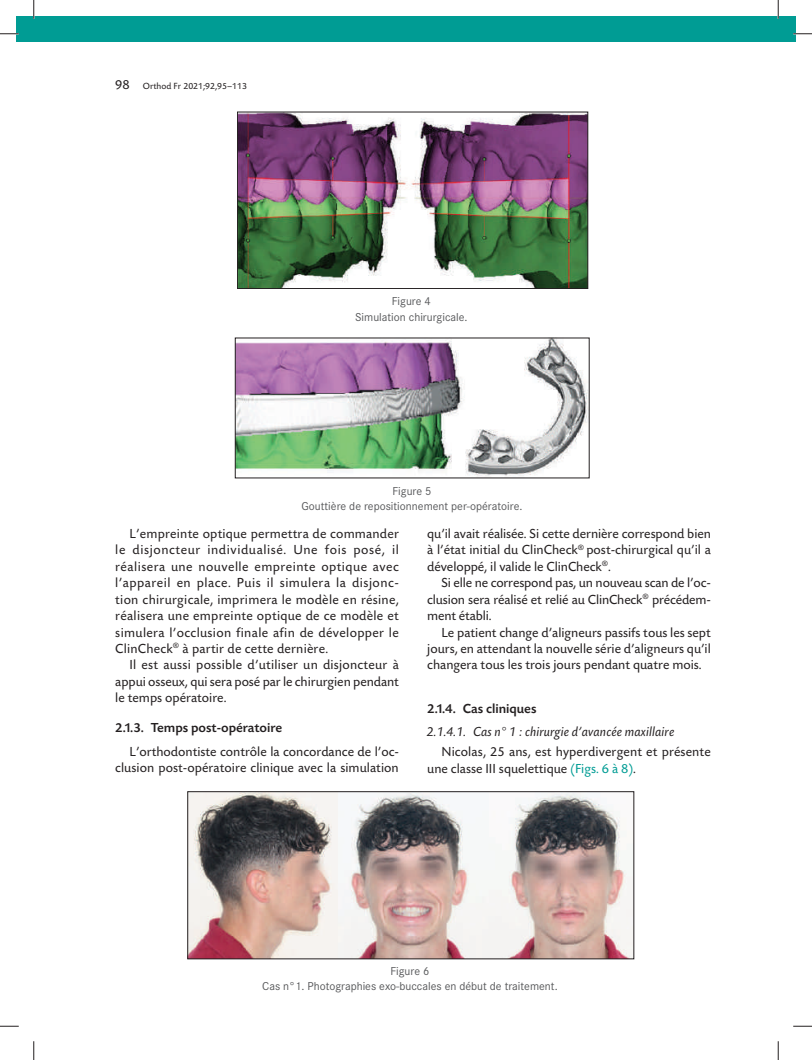
<style>
.page{position:relative;width:812px;height:1060px;background:#fff}
.page>*{position:absolute;margin:0;border:0;box-sizing:border-box;transform-origin:0 0}
.t1{font:13.75px/16.4px "Today SB";color:#231f20;text-align:justify}
.t2{font:500 13.75px "Today SB";color:#231f20}
.t3{font:italic 13.75px "Today SB";color:#231f20}
.t4{font:11.88px/15.5px "Corporate S";color:#57585a;text-align:center}
.t5{font:9.38px "Today SB";color:#231f20}
.s1{font-size:13.75px}
.s2{color:#009c94}
</style>
<div class="page">
<div style="left:16px;top:16px;width:780px;height:25px;background:#009c94"></div>
<img style="left:239px;top:114px;width:347px;height:173px">
<div style="left:237px;top:112px;width:351px;height:177px;border:1px solid #231f20"></div>
<img style="left:237px;top:340px;width:350px;height:136px">
<img style="left:189px;top:793px;width:443px;height:164px">
<div style="left:187px;top:791px;width:447px;height:168px;border:1px solid #231f20"></div>
<svg style="left:0;top:33px;width:19px;height:2px"></svg>
<svg style="left:793px;top:33px;width:19px;height:2px"></svg>
<svg style="left:0;top:1025px;width:19px;height:2px"></svg>
<svg style="left:793px;top:1025px;width:19px;height:2px"></svg>
<svg style="left:33px;top:0;width:2px;height:19px"></svg>
<svg style="left:33px;top:1041px;width:2px;height:19px"></svg>
<svg style="left:777px;top:0;width:2px;height:19px"></svg>
<svg style="left:777px;top:1041px;width:2px;height:19px"></svg>
<p class="t5" style="left:115px;top:83px;width:133px"><span class="s1">98</span> Orthod Fr 2021;92,95–113</p>
<p class="t4" style="left:355px;top:295px;width:114px">Figure 4<br>Simulation chirurgicale.</p>
<p class="t4" style="left:301px;top:484px;width:222px">Figure 5<br>Gouttière de repositionnement per-opératoire.</p>
<p class="t1" style="left:115px;top:527px;width:285px;text-indent:14px">L’empreinte optique permettra de commander le disjoncteur individualisé. Une fois posé, il réalisera une nouvelle empreinte optique avec l’appareil en place. Puis il simulera la disjonc&shy;tion chirurgicale, imprimera le modèle en résine, réalisera une empreinte optique de ce modèle et simulera l’occlusion finale afin de développer le ClinCheck<sup>®</sup> à partir de cette dernière.</p>
<p class="t1" style="left:115px;top:658px;width:285px;text-indent:14px">Il est aussi possible d’utiliser un disjoncteur à appui osseux, qui sera posé par le chirurgien pendant le temps opératoire.</p>
<p class="t2" style="left:115px;top:722px;width:168px">2.1.3. Temps post-opératoire</p>
<p class="t1" style="left:115px;top:744px;width:285px;text-align:right">L’orthodontiste contrôle la concordance de l’oc&shy;clusion post-opératoire clinique avec la simulation</p>
<p class="t1" style="left:427px;top:527px;width:285px">qu’il avait réalisée. Si cette dernière correspond bien à l’état initial du ClinCheck<sup>®</sup> post-chirurgical qu’il a développé, il valide le ClinCheck<sup>®</sup>.</p>
<p class="t1" style="left:427px;top:576px;width:285px;text-indent:14px">Si elle ne correspond pas, un nouveau scan de l’oc&shy;clusion sera réalisé et relié au ClinCheck<sup>®</sup> précédem&shy;ment établi.</p>
<p class="t1" style="left:427px;top:625px;width:285px;text-indent:14px">Le patient change d’aligneurs passifs tous les sept jours, en attendant la nouvelle série d’aligneurs qu’il changera tous les trois jours pendant quatre mois.</p>
<p class="t2" style="left:427px;top:703px;width:111px">2.1.4. Cas cliniques</p>
<p class="t3" style="left:427px;top:726px;width:249px">2.1.4.1. Cas n° 1 : chirurgie d’avancée maxillaire</p>
<p class="t1" style="left:427px;top:745px;width:285px;text-indent:14px">Nicolas, 25 ans, est hyperdivergent et présente une classe III squelettique <span class="s2">(Figs. 6 à 8)</span>.</p>
<p class="t4" style="left:262px;top:964px;width:297px">Figure 6<br>Cas n°1. Photographies exo-buccales en début de traitement.</p>
</div>
